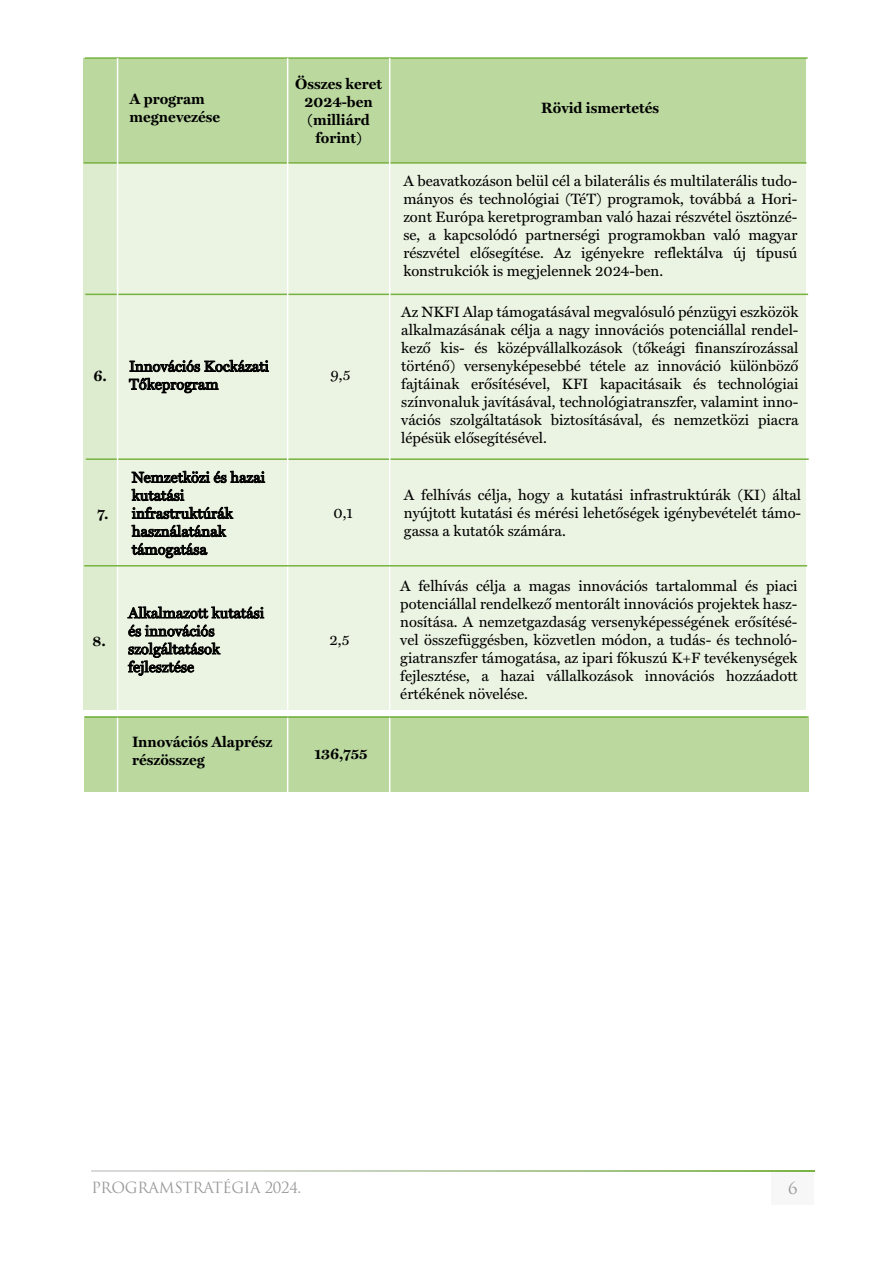
<style>
.page{position:relative;width:893px;height:1263px;background:#fff}
.page>*{position:absolute;margin:0;border:0;box-sizing:border-box;transform-origin:0 0}
.t1{font:16.5px "Trajan Pro";color:#999}
.t2{font:15px/18px "Miller Text HU";color:#000;text-align:justify}
.t3{font:15px/18px "Miller Text HU Bold";color:#000}
.t4{font:15px "Trajan Pro";letter-spacing:-.025em;color:#999}
</style>
<div class="page">
<div style="left:772px;top:1170px;width:42px;height:34px;background:#f7f7f7"></div>
<svg style="left:91px;top:1170px;width:723px;height:1px"></svg>
<div style="left:84px;top:716px;width:724px;height:76px;background:#bbd89f"></div>
<div style="left:84px;top:58px;width:722px;height:651px;background:#ebf4e2"></div>
<div style="left:84px;top:60px;width:34px;height:649px;background:#ddeccf"></div>
<div style="left:84px;top:58px;width:722px;height:105px;background:#bbd89f"></div>
<hr style="left:85px;top:57px;width:723px;height:2px;background:#77b240">
<hr style="left:84px;top:162px;width:722px;height:2px;background:#77b240">
<hr style="left:85px;top:294px;width:723px;height:1px;background:#77b240">
<hr style="left:86px;top:458px;width:723px;height:2px;background:#77b240">
<svg style="left:132px;top:471px;width:133px;height:12px"></svg>
<svg style="left:132px;top:489px;width:52px;height:12px"></svg>
<svg style="left:132px;top:507px;width:101px;height:12px"></svg>
<svg style="left:132px;top:525px;width:94px;height:12px"></svg>
<svg style="left:132px;top:543px;width:75px;height:15px"></svg>
<svg style="left:130px;top:360px;width:139px;height:12px"></svg>
<svg style="left:129px;top:378px;width:90px;height:15px"></svg>
<hr style="left:287px;top:58px;width:1px;height:762px;background:#fff">
<hr style="left:389px;top:58px;width:1px;height:762px;background:#fff">
<hr style="left:117px;top:58px;width:1px;height:762px;background:#fff">
<hr style="left:84px;top:565px;width:723px;height:1px;background:#77b240">
<hr style="left:85px;top:716px;width:723px;height:2px;background:#77b240">
<svg style="left:127px;top:606px;width:137px;height:12px"></svg>
<svg style="left:128px;top:625px;width:86px;height:11px"></svg>
<svg style="left:128px;top:642px;width:92px;height:34px"></svg>
<p class="t3" style="left:129px;top:90px;width:92px">A program megnevezése</p>
<p class="t3" style="left:295px;top:75px;width:88px;text-align:center">Összes keret<br>2024-ben (milliárd forint)</p>
<p class="t2" style="left:129px;top:357px;width:141px">Innovációs Kockázati<br>Tőkeprogram</p>
<p class="t3" style="left:93px;top:367px;width:15px">6.</p>
<p class="t2" style="left:330px;top:366px;width:22px">9,5</p>
<p class="t2" style="left:132px;top:468px;width:135px;text-align:left">Nemzetközi és hazai kutatási infrastruktúrák használatának támogatása</p>
<p class="t3" style="left:97px;top:505px;width:13px">7.</p>
<p class="t2" style="left:334px;top:504px;width:21px">0,1</p>
<p class="t2" style="left:128px;top:604px;width:137px;text-align:left">Alkalmazott kutatási és innovációs szolgáltatások fejlesztése</p>
<p class="t3" style="left:92px;top:631px;width:15px">8.</p>
<p class="t2" style="left:329px;top:631px;width:21px">2,5</p>
<p class="t3" style="left:132px;top:733px;width:142px">Innovációs Alaprész részösszeg</p>
<p class="t3" style="left:314px;top:745px;width:55px">136,755</p>
<p class="t3" style="left:541px;top:99px;width:119px">Rövid ismertetés</p>
<p class="t2" style="left:403px;top:172px;width:396px">A beavatkozáson belül cél a bilaterális és multilaterális tudo&shy;mányos és technológiai (TéT) programok, továbbá a Hori&shy;zont Európa keretprogramban való hazai részvétel ösztönzé&shy;se, a kapcsolódó partnerségi programokban való magyar részvétel elősegítése. Az igényekre reflektálva új típusú konstrukciók is megjelennek 2024-ben.</p>
<p class="t2" style="left:401px;top:303px;width:399px">Az NKFI Alap támogatásával megvalósuló pénzügyi eszközök alkalmazásának célja a nagy innovációs potenciállal rendel&shy;kező kis- és középvállalkozások (tőkeági finanszírozással történő) versenyképesebbé tétele az innováció különböző fajtáinak erősítésével, KFI kapacitásaik és technológiai színvonaluk javításával, technológiatranszfer, valamint inno&shy;vációs szolgáltatások biztosításával, és nemzetközi piacra lépésük elősegítésével.</p>
<p class="t2" style="left:404px;top:486px;width:399px">A felhívás célja, hogy a kutatási infrastruktúrák (KI) által nyújtott kutatási és mérési lehetőségek igénybevételét támo&shy;gassa a kutatók számára.</p>
<p class="t2" style="left:400px;top:577px;width:399px">A felhívás célja a magas innovációs tartalommal és piaci potenciállal rendelkező mentorált innovációs projektek hasz&shy;nosítása. A nemzetgazdaság versenyképességének erősítésé&shy;vel összefüggésben, közvetlen módon, a tudás- és technoló&shy;giatranszfer támogatása, az ipari fókuszú K+F tevékenységek fejlesztése, a hazai vállalkozások innovációs hozzáadott értékének növelése.</p>
<p class="t4" style="left:91px;top:1178px;width:211px">PROGRAMSTRATÉGIA 2024.</p>
<p class="t1" style="left:788px;top:1177px;width:11px">6</p>
</div>
